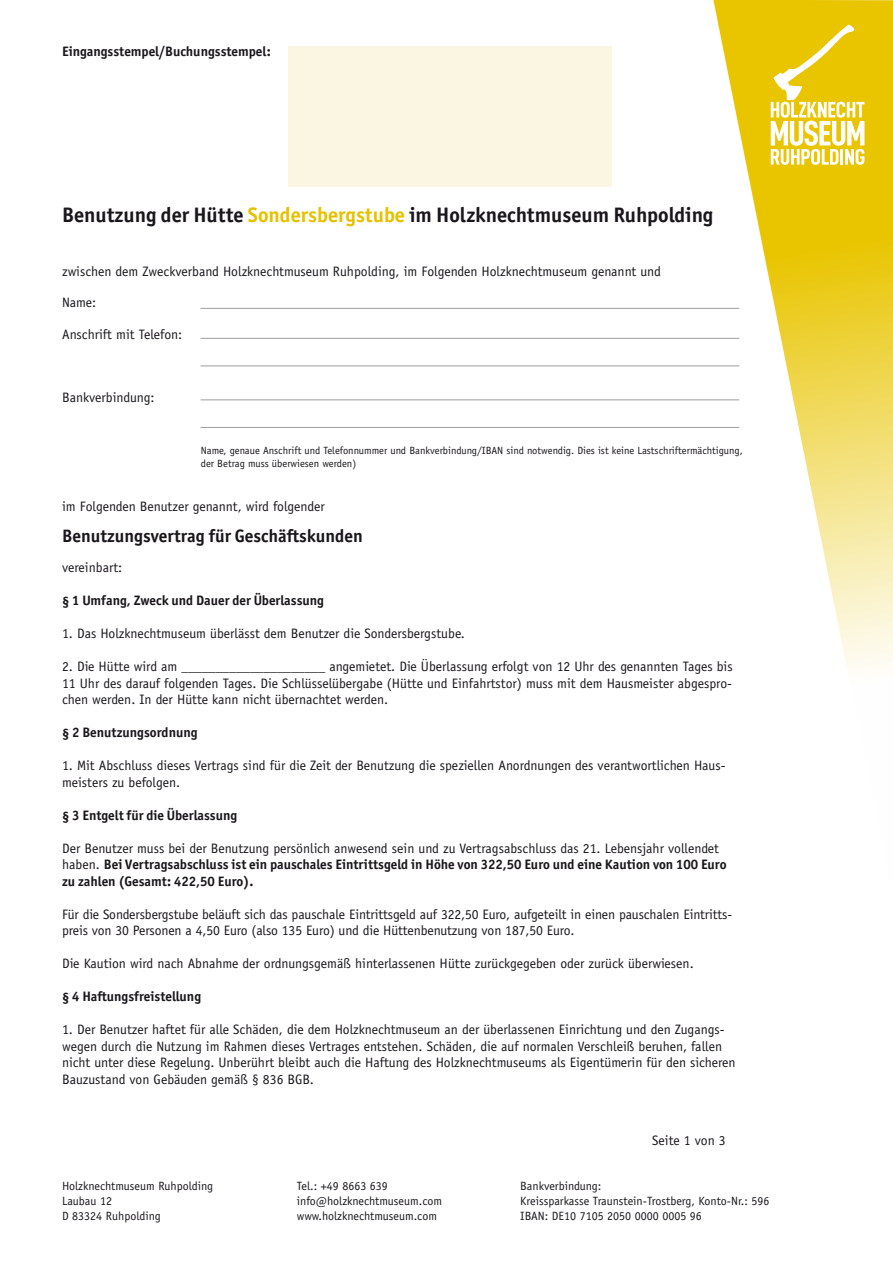
<style>
.page{position:relative;width:893px;height:1263px;background:#fff}
.page>*{position:absolute;margin:0;border:0;box-sizing:border-box;transform-origin:0 0}
.t1{font:700 21px "Officina Sans ITC Pro";color:#1a171c}
.t2{font:700 18px "Officina Sans ITC Pro";color:#1a171c}
.t3{font:13.65px/16.5px "Officina Sans";color:#1a171c}
.t4{font:700 13.65px/16.5px "Officina Sans ITC Pro";color:#1a171c}
.t5{font:12px/15px "Officina Sans";color:#1a171c}
.t6{font:10.5px/12.6px "Officina Sans";color:#1a171c}
.s1{color:#e5c200}
.s2{font-family:"Officina Sans";font-weight:400}
</style>
<div class="page">
<svg style="left:713px;top:0;width:180px;height:673px"></svg>
<svg style="left:771px;top:25px;width:93px;height:140px"></svg>
<hr style="left:201px;top:308px;width:538px;height:1px;background:#9c9e9f">
<hr style="left:201px;top:338px;width:538px;height:1px;background:#9c9e9f">
<hr style="left:201px;top:365px;width:538px;height:1px;background:#9c9e9f">
<hr style="left:201px;top:399px;width:538px;height:1px;background:#9c9e9f">
<hr style="left:201px;top:427px;width:538px;height:1px;background:#9c9e9f">
<div style="left:289px;top:46px;width:323px;height:141px;background:#fbf6e1"></div>
<p class="t4" style="left:62px;top:43px;width:210px">Eingangsstempel/Buchungsstempel:</p>
<h1 class="t1" style="left:62px;top:202px;width:653px">Benutzung der Hütte <span class="s1">Sondersbergstube</span> im Holzknechtmuseum Ruhpolding</h1>
<p class="t3" style="left:62px;top:263px;width:600px">zwischen dem Zweckverband Holzknechtmuseum Ruhpolding, im Folgenden Holzknechtmuseum genannt und</p>
<p class="t3" style="left:62px;top:294px;width:35px">Name:</p>
<p class="t3" style="left:62px;top:326px;width:122px">Anschrift mit Telefon:</p>
<p class="t3" style="left:62px;top:389px;width:94px">Bankverbindung:</p>
<p class="t6" style="left:201px;top:444px;width:543px">Name, genaue Anschrift und Telefonnummer und Bankverbindung/IBAN sind notwendig. Dies ist keine Lastschriftermächtigung, der Betrag muss überwiesen werden)</p>
<p class="t3" style="left:62px;top:498px;width:264px">im Folgenden Benutzer genannt, wird folgender</p>
<h2 class="t2" style="left:62px;top:525px;width:302px">Benutzungsvertrag für Geschäftskunden</h2>
<p class="t3" style="left:62px;top:559px;width:62px">vereinbart:</p>
<p class="t4" style="left:62px;top:592px;width:263px">§ 1 Umfang, Zweck und Dauer der Überlassung</p>
<p class="t3" style="left:62px;top:625px;width:404px">1. Das Holzknechtmuseum überlässt dem Benutzer die Sondersbergstube.</p>
<p class="t3" style="left:62px;top:658px;width:672px;text-align:justify">2. Die Hütte wird am _____________________ angemietet. Die Überlassung erfolgt von 12 Uhr des genannten Tages bis 11 Uhr des darauf folgenden Tages. Die Schlüsselübergabe (Hütte und Einfahrtstor) muss mit dem Hausmeister abgespro&shy;chen werden. In der Hütte kann nicht übernachtet werden.</p>
<p class="t4" style="left:62px;top:724px;width:137px">§ 2 Benutzungsordnung</p>
<p class="t3" style="left:62px;top:757px;width:665px">1. Mit Abschluss dieses Vertrags sind für die Zeit der Benutzung die speziellen Anordnungen des verantwortlichen Haus&shy;meisters zu befolgen.</p>
<p class="t4" style="left:62px;top:806px;width:177px">§ 3 Entgelt für die Überlassung</p>
<p class="t3" style="left:62px;top:840px;width:658px">Der Benutzer muss bei der Benutzung persönlich anwesend sein und zu Vertragsabschluss das 21. Lebensjahr vollendet</p>
<p class="t4" style="left:62px;top:856px;width:666px"><span class="s2">haben.</span> Bei Vertragsabschluss ist ein pauschales Eintrittsgeld in Höhe von 322,50 Euro und eine Kaution von 100 Euro zu zahlen (Gesamt: 422,50 Euro).</p>
<p class="t3" style="left:62px;top:906px;width:672px">Für die Sondersbergstube beläuft sich das pauschale Eintrittsgeld auf 322,50 Euro, aufgeteilt in einen pauschalen Eintritts&shy;preis von 30 Personen a 4,50 Euro (also 135 Euro) und die Hüttenbenutzung von 187,50 Euro.</p>
<p class="t3" style="left:62px;top:955px;width:633px">Die Kaution wird nach Abnahme der ordnungsgemäß hinterlassenen Hütte zurückgegeben oder zurück überwiesen.</p>
<p class="t4" style="left:62px;top:988px;width:141px">§ 4 Haftungsfreistellung</p>
<p class="t3" style="left:62px;top:1021px;width:675px">1. Der Benutzer haftet für alle Schäden, die dem Holzknechtmuseum an der überlassenen Einrichtung und den Zugangs&shy;wegen durch die Nutzung im Rahmen dieses Vertrages entstehen. Schäden, die auf normalen Verschleiß beruhen, fallen nicht unter diese Regelung. Unberührt bleibt auch die Haftung des Holzknechtmuseums als Eigentümerin für den sicheren Bauzustand von Gebäuden gemäß § 836 BGB.</p>
<p class="t3" style="left:652px;top:1132px;width:75px">Seite 1 von 3</p>
<p class="t5" style="left:62px;top:1178px;width:153px">Holzknechtmuseum Ruhpolding<br>Laubau 12<br>D 83324 Ruhpolding</p>
<p class="t5" style="left:297px;top:1178px;width:147px">Tel.: +49 8663 639 info@holzknechtmuseum.com www.holzknechtmuseum.com</p>
<p class="t5" style="left:520px;top:1178px;width:251px">Bankverbindung:<br>Kreissparkasse Traunstein-Trostberg, Konto-Nr.: 596<br>IBAN: DE10 7105 2050 0000 0005 96</p>
</div>
